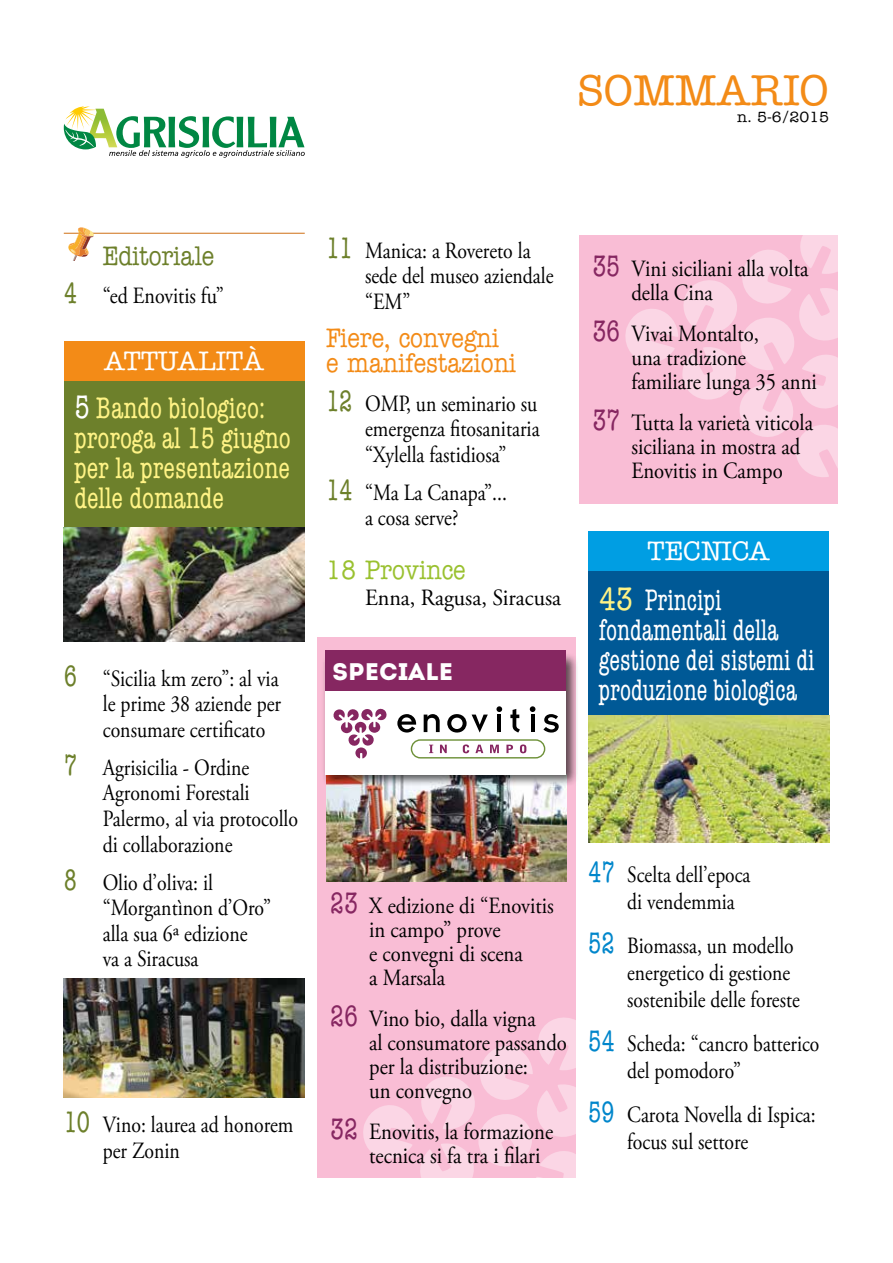
<style>
.page{position:relative;width:893px;height:1263px;background:#fff}
.page>*{position:absolute;margin:0;border:0;box-sizing:border-box;transform-origin:0 0}
.t1{font:500 43.5px "American Typewriter";color:#f38b17}
.t2{font:condensed 30px/30px "American Typewriter";color:#fff;scale:.83 1}
.t3{font:condensed 30px/30px "American Typewriter";color:#fff385;scale:.9 1}
.t4{font:500 27px/25.5px "American Typewriter";color:#f38b17;scale:.85 1}
.t5{font:500 27px "American Typewriter";color:#fff}
.t6{font:500 27px "American Typewriter";color:#6d802b;scale:.85 1}
.t7{font:500 27px "American Typewriter";color:#9ac130;scale:.85 1}
.t8{font:24px "Intro";color:#fff}
.t9{font:23.25px/25.5px "Adobe Garamond Pro";color:#000;scale:.85 1}
.t10{font:23.25px/24px "Adobe Garamond Pro";color:#000;scale:.89 1}
.t11{font:23.25px/27px "Adobe Garamond Pro";color:#000;scale:.84 1}
.t12{font:23.25px "Adobe Garamond Pro";color:#000;scale:.95 1}
.t13{font:23.25px "Adobe Garamond Pro";color:#000;scale:.86 1}
.t14{font:500 15px "American Typewriter";color:#000}
.s1{font-family:"American Typewriter";font-stretch:condensed;font-size:30px;color:#6d802b}
.s2{font-size:33px;color:#fff}
.s3{font-family:"American Typewriter";font-stretch:condensed;font-size:30px;color:#862761}
.s4{font-size:33px;color:#fff385}
.s5{font-family:"American Typewriter";font-stretch:condensed;font-size:30px;color:#0086cb}
</style>
<div class="page">
<hr style="left:64px;top:233px;width:241px;height:1px;background:#cf6f14">
<svg style="left:68px;top:227px;width:26px;height:34px"></svg>
<svg style="left:64px;top:106px;width:241px;height:52px"></svg>
<div style="left:64px;top:347px;width:241px;height:180px;background:#6d802b"></div>
<div style="left:64px;top:341px;width:241px;height:39px;background:#f38b17"></div>
<img style="left:64px;top:527px;width:241px;height:114px">
<img style="left:64px;top:978px;width:241px;height:119px">
<div style="left:317px;top:638px;width:258px;height:540px;background:#f9bdd5"></div>
<svg style="left:363px;top:1017px;width:212px;height:161px"></svg>
<img style="left:326px;top:787px;width:241px;height:95px">
<div style="left:321px;top:652px;width:258px;height:135px;background:#000;opacity:.65"></div>
<div style="left:325px;top:656px;width:241px;height:119px;background:#fff"></div>
<div style="left:325px;top:650px;width:241px;height:41px;background:#862761"></div>
<svg style="left:333px;top:708px;width:54px;height:50px"></svg>
<svg style="left:397px;top:714px;width:19px;height:18px"></svg>
<svg style="left:424px;top:714px;width:16px;height:18px"></svg>
<svg style="left:447px;top:714px;width:41px;height:19px"></svg>
<svg style="left:510px;top:709px;width:10px;height:23px"></svg>
<svg style="left:543px;top:714px;width:16px;height:18px"></svg>
<hr style="left:497px;top:714px;width:4px;height:18px;background:#000">
<svg style="left:496px;top:706px;width:6px;height:6px"></svg>
<hr style="left:531px;top:714px;width:3px;height:18px;background:#000">
<svg style="left:530px;top:706px;width:5px;height:6px"></svg>
<div style="left:411px;top:739px;width:134px;height:19px;border:1px solid #6e9139;border-radius:9px"></div>
<svg style="left:429px;top:745px;width:4px;height:8px"></svg>
<svg style="left:440px;top:745px;width:7px;height:8px"></svg>
<svg style="left:463px;top:744px;width:6px;height:9px"></svg>
<svg style="left:475px;top:745px;width:8px;height:8px"></svg>
<svg style="left:490px;top:745px;width:9px;height:8px"></svg>
<svg style="left:506px;top:745px;width:7px;height:8px"></svg>
<svg style="left:520px;top:744px;width:6px;height:9px"></svg>
<div style="left:580px;top:235px;width:258px;height:269px;background:#f9bdd5"></div>
<svg style="left:625px;top:235px;width:213px;height:242px"></svg>
<img style="left:588px;top:715px;width:241px;height:128px">
<div style="left:588px;top:537px;width:241px;height:178px;background:#005996"></div>
<div style="left:588px;top:531px;width:241px;height:40px;background:#009ee3"></div>
<h1 class="t1" style="left:578px;top:66px;width:253px">SOMMARIO</h1>
<p class="t14" style="left:737px;top:108px;width:94px">n. 5-6/2015</p>
<p class="t6" style="left:103px;top:241px;width:132px">Editoriale</p>
<p class="t13" style="left:64px;top:282px;width:188px"><span class="s1">4</span> “ed Enovitis fu”</p>
<p class="t5" style="left:104px;top:345px;width:162px">ATTUALITÀ</p>
<p class="t3" style="left:74px;top:393px;width:242px"><span class="s2">5</span> Bando biologico: proroga al 15 giugno per la presentazione delle domande</p>
<p class="t9" style="left:103px;top:666px;width:211px;text-align:justify;text-indent:-39px"><span class="s1">6</span> “Sicilia km zero”: al via le prime 38 aziende per consumare certificato</p>
<p class="t9" style="left:103px;top:756px;width:231px;text-indent:-39px"><span class="s1">7</span> Agrisicilia - Ordine<br>Agronomi Forestali<br>Palermo, al via protocollo di collaborazione</p>
<p class="t9" style="left:103px;top:870px;width:200px;text-indent:-39px"><span class="s1">8</span> Olio d’oliva: il “Morgantìnon d’Oro” alla sua 6ª edizione<br>va a Siracusa</p>
<p class="t9" style="left:103px;top:1113px;width:226px;text-indent:-39px"><span class="s1">10</span> Vino: laurea ad honorem per Zonin</p>
<p class="t9" style="left:365px;top:238px;width:223px;text-indent:-39px"><span class="s1">11</span> Manica: a Rovereto la sede del museo aziendale “EM”</p>
<p class="t4" style="left:326px;top:325px;width:225px">Fiere, convegni e manifestazioni</p>
<p class="t9" style="left:365px;top:391px;width:207px;text-align:justify;text-indent:-39px"><span class="s1">12</span> OMP, un seminario su emergenza fitosanitaria “Xylella fastidiosa”</p>
<p class="t9" style="left:326px;top:480px;width:215px;text-align:center"><span class="s1">14</span> “Ma La Canapa”... a cosa serve?</p>
<p class="t7" style="left:326px;top:555px;width:166px">18 Province</p>
<p class="t12" style="left:365px;top:583px;width:208px">Enna, Ragusa, Siracusa</p>
<p class="t8" style="left:333px;top:657px;width:122px">SPECIALE</p>
<p class="t10" style="left:631px;top:257px;width:200px;text-indent:-39px"><span class="s3">35</span> Vini siciliani alla volta della Cina</p>
<p class="t10" style="left:631px;top:322px;width:210px;text-indent:-39px"><span class="s3">36</span> Vivai Montalto,<br>una tradizione familiare lunga 35 anni</p>
<p class="t10" style="left:631px;top:411px;width:206px;text-indent:-39px"><span class="s3">37</span> Tutta la varietà viticola siciliana in mostra ad<br>Enovitis in Campo</p>
<p class="t5" style="left:648px;top:536px;width:124px">TECNICA</p>
<p class="t2" style="left:599px;top:585px;width:262px"><span class="s4">43</span> Principi fondamentali della gestione dei sistemi di produzione biologica</p>
<p class="t10" style="left:369px;top:895px;width:209px;text-indent:-39px"><span class="s3">23</span> X edizione di “Enovitis in campo” prove<br>e convegni di scena<br>a Marsala</p>
<p class="t10" style="left:369px;top:1008px;width:224px;text-indent:-39px"><span class="s3">26</span> Vino bio, dalla vigna<br>al consumatore passando per la distribuzione:<br>un convegno</p>
<p class="t10" style="left:369px;top:1121px;width:208px;text-indent:-39px"><span class="s3">32</span> Enovitis, la formazione tecnica si fa tra i filari</p>
<p class="t11" style="left:627px;top:861px;width:148px;text-indent:-39px"><span class="s5">47</span> Scelta dell’epoca di vendemmia</p>
<p class="t11" style="left:627px;top:932px;width:207px;text-indent:-39px"><span class="s5">52</span> Biomassa, un modello energetico di gestione sostenibile delle foreste</p>
<p class="t9" style="left:627px;top:1030px;width:228px;line-height:27px;text-indent:-39px"><span class="s5">54</span> Scheda: “cancro batterico del pomodoro”</p>
<p class="t9" style="left:627px;top:1101px;width:223px;line-height:27px;text-indent:-39px"><span class="s5">59</span> Carota Novella di Ispica: focus sul settore</p>
</div>
